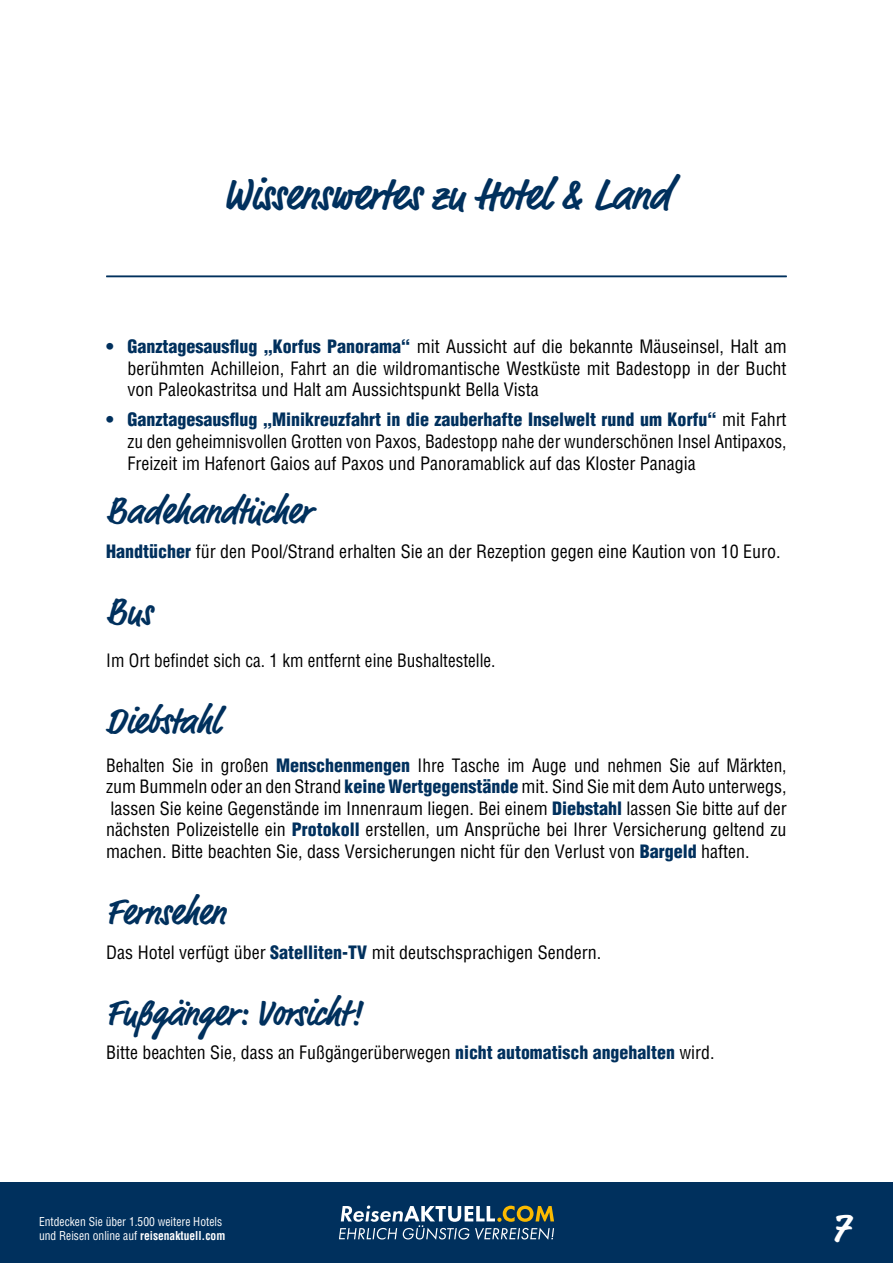
<style>
.page{position:relative;width:893px;height:1263px;background:#fff}
.page>*{position:absolute;margin:0;border:0;box-sizing:border-box;transform-origin:0 0}
.t1{font:700 45px "Market Pro";letter-spacing:-.005em;color:#00305d;scale:.95 1}
.t2{font:700 42px "Market Pro";color:#fff}
.t3{font:700 37.5px "Market Pro";letter-spacing:-.005em;color:#00305d;scale:.95 1}
.t4{font:condensed 18px/21.6px "Helvetica LT Std";color:#000;text-align:justify}
.t5{font:condensed 18px/21.6px "Helvetica LT Std";color:#000;text-align:justify;scale:.96 1}
.t6{font:condensed 12px/14.4px "Helvetica LT Std";color:#fff;scale:.96 1}
.s1{font-weight:900;color:#00305d}
.s2{font-weight:700}
</style>
<div class="page">
<div style="left:0;top:1182px;width:893px;height:81px;background:#00305d"></div>
<svg style="left:339px;top:1205px;width:215px;height:35px"></svg>
<hr style="left:106px;top:276px;width:681px;height:1px;background:#00305d">
<h1 class="t1" style="left:222px;top:163px;width:473px">Wissenswertes zu Hotel &amp; Land</h1>
<p class="t4" style="left:128px;top:336px;width:661px;text-indent:-21px"><span class="s1">• Ganztagesausflug „Korfus Panorama“</span> mit Aussicht auf die bekannte Mäuseinsel, Halt am berühmten Achilleion, Fahrt an die wildromantische Westküste mit Badestopp in der Bucht von Paleokastritsa und Halt am Aussichtspunkt Bella Vista</p>
<p class="t4" style="left:128px;top:409px;width:661px;text-indent:-21px"><span class="s1">• Ganztagesausflug „Minikreuzfahrt in die zauberhafte Inselwelt rund um Korfu“</span> mit Fahrt zu den geheimnisvollen Grotten von Paxos, Badestopp nahe der wunderschönen Insel Antipaxos, Freizeit im Hafenort Gaios auf Paxos und Panoramablick auf das Kloster Panagia</p>
<h3 class="t3" style="left:106px;top:485px;width:217px">Badehandtücher</h3>
<p class="t4" style="left:106px;top:540px;width:676px"><span class="s1">Handtücher</span> für den Pool/Strand erhalten Sie an der Rezeption gegen eine Kaution von 10 Euro.</p>
<h3 class="t3" style="left:106px;top:585px;width:50px">Bus</h3>
<p class="t5" style="left:106px;top:649px;width:407px">Im Ort befindet sich ca. 1 km entfernt eine Bushaltestelle.</p>
<h3 class="t3" style="left:106px;top:694px;width:120px">Diebstahl</h3>
<p class="t5" style="left:106px;top:754px;width:710px">Behalten Sie in großen <span class="s1">Menschenmengen</span> Ihre Tasche im Auge und nehmen Sie auf Märkten, zum Bummeln oder an den Strand <span class="s1">keine Wertgegenstände</span> mit. Sind Sie mit dem Auto unterwegs, lassen Sie keine Gegenstände im Innenraum liegen. Bei einem <span class="s1">Diebstahl</span> lassen Sie bitte auf der nächsten Polizeistelle ein <span class="s1">Protokoll</span> erstellen, um Ansprüche bei Ihrer Versicherung geltend zu machen. Bitte beachten Sie, dass Versicherungen nicht für den Verlust von <span class="s1">Bargeld</span> haften.</p>
<h3 class="t3" style="left:106px;top:886px;width:127px">Fernsehen</h3>
<p class="t4" style="left:106px;top:941px;width:496px">Das Hotel verfügt über <span class="s1">Satelliten-TV</span> mit deutschsprachigen Sendern.</p>
<h3 class="t3" style="left:106px;top:986px;width:270px">Fußgänger: Vorsicht!</h3>
<p class="t4" style="left:106px;top:1042px;width:610px">Bitte beachten Sie, dass an Fußgängerüberwegen <span class="s1">nicht automatisch angehalten</span> wird.</p>
<p class="t6" style="left:39px;top:1214px;width:195px">Entdecken Sie über 1.500 weitere Hotels und Reisen online auf <span class="s2">reisenaktuell.com</span></p>
<h2 class="t2" style="left:832px;top:1198px;width:20px">7</h2>
</div>
